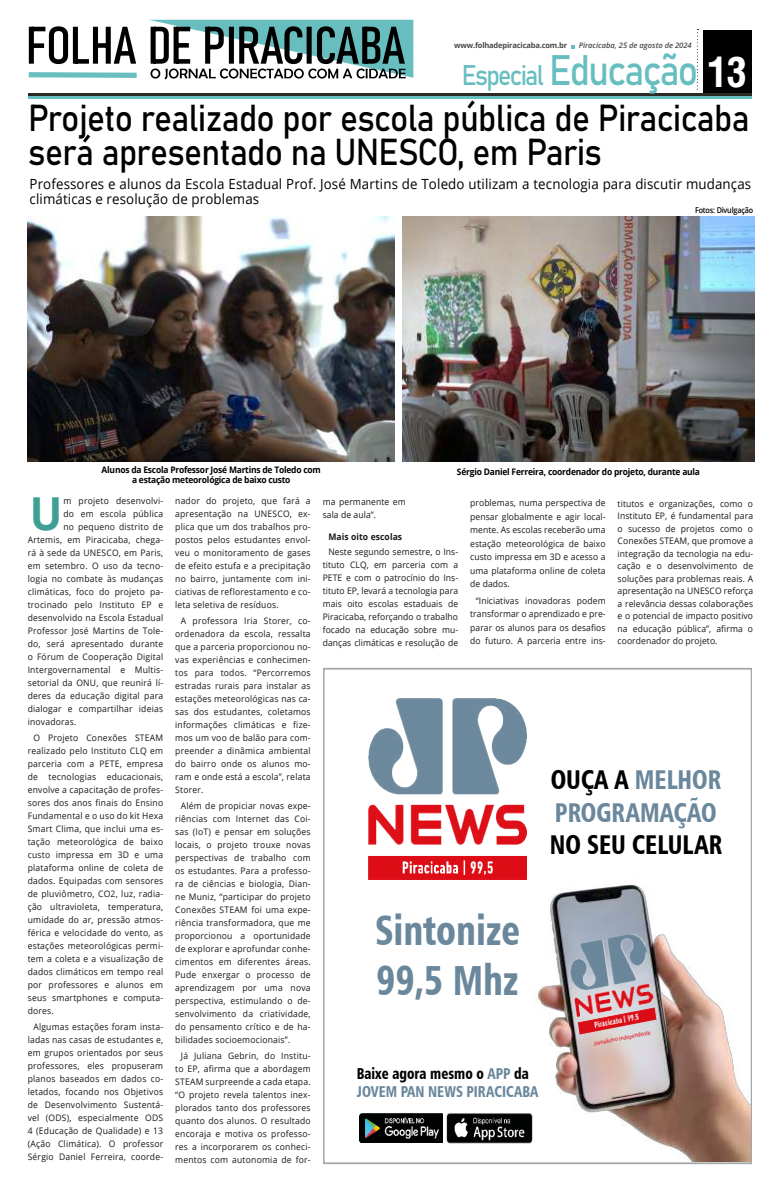
<style>
.page{position:relative;width:780px;height:1191px;background:#fff}
.page>*{position:absolute;margin:0;border:0;box-sizing:border-box;transform-origin:0 0}
.t1{font:700 45.4px "Open Sans";color:#3e9f94;scale:.95 1}
.t2{font:42px/50.4px "Humanist 777 BT Black Condensed B";color:#6a879c;scale:.86 1}
.t3{font:37px/34px "Bahnschrift";letter-spacing:-.02em;color:#000;scale:.91 1}
.t4{font:28px "Bahnschrift";letter-spacing:-.07em;color:#67bec0;scale:.89 1}
.t5{font:27.1px/32.6px "Humanist 777 BT Black Condensed B";color:#6a879c;scale:.86 1}
.t6{font:27.1px "Humanist 777 BT Black Condensed B";color:#000;scale:.86 1}
.t7{font:15.8px/18.9px "Humanist 777 BT Black Condensed B";color:#6a879c;scale:.86 1}
.t8{font:14px/15px "Open Sans";letter-spacing:.01em;color:#000;scale:.95 1}
.t9{font:9px/13px "Open Sans";letter-spacing:.025em;color:#1b1715;text-align:justify;scale:.95 1}
.t10{font:700 9px/10px "Open Sans";letter-spacing:-.025em;color:#000;text-align:center;scale:.94 1}
.t11{font:700 9px "Open Sans";letter-spacing:.01em;color:#1b1715;scale:.95 1}
.t12{font:600 8px "Open Sans";letter-spacing:-.025em;color:#000;scale:.9 1}
.t13{font:700 7.6px "Open Sans";letter-spacing:-.025em;color:#4a4948}
.t14{font:italic 600 7.6px "Open Sans";color:#4a4948}
.t15{font:6.2px "Myriad Pro";color:#dd0b17;scale:.87 1}
.s1{font-size:42.1px}
.s2{font-family:"Arena Condensed";font-weight:700;font-size:40.6px;color:#fff}
.s3{color:#000}
</style>
<div class="page">
<div style="left:703px;top:31px;width:48px;height:64px;background:#000"></div>
<hr style="left:28px;top:97px;width:723px;height:2px;background:#67bec0">
<hr style="left:28px;top:93px;width:723px;height:3px;background:#2c2824">
<svg style="left:697px;top:29px;width:1px;height:61px"></svg>
<svg style="left:571px;top:45px;width:3px;height:4px"></svg>
<svg style="left:28px;top:20px;width:385px;height:59px"></svg>
<img style="left:28px;top:216px;width:367px;height:245px">
<img style="left:403px;top:216px;width:351px;height:246px">
<svg style="left:323px;top:668px;width:428px;height:496px"></svg>
<img style="left:369px;top:698px;width:157px;height:181px">
<img style="left:360px;top:1113px;width:84px;height:29px">
<img style="left:444px;top:1111px;width:40px;height:33px">
<img style="left:484px;top:854px;width:266px;height:307px">
<img style="left:566px;top:931px;width:90px;height:103px">
<p class="t13" style="left:454px;top:40px;width:114px">www.folhadepiracicaba.com.br</p>
<p class="t14" style="left:578px;top:40px;width:114px">Piracicaba, 25 de agosto de 2024</p>
<h3 class="t4" style="left:462px;top:54px;width:322px">Especial <span class="s1">Educação</span> <span class="s2">13</span></h3>
<h3 class="t3" style="left:28px;top:99px;width:794px">Projeto realizado por escola pública de Piracicaba será apresentado na UNESCO, em Paris</h3>
<h3 class="t8" style="left:30px;top:176px;width:761px">Professores e alunos da Escola Estadual Prof. José Martins de Toledo utilizam a tecnologia para discutir mudanças climáticas e resolução de problemas</h3>
<p class="t12" style="left:695px;top:204px;width:66px">Fotos: Divulgação</p>
<p class="t10" style="left:102px;top:464px;width:235px">Alunos da Escola Professor José Martins de Toledo com a estação meteorológica de baixo custo</p>
<p class="t10" style="left:457px;top:467px;width:260px">Sérgio Daniel Ferreira, coordenador do projeto, durante aula</p>
<h1 class="t1" style="left:30px;top:481px;width:36px">U</h1>
<p class="t9" style="left:63px;top:494px;width:106px">m projeto desenvolvi-</p>
<p class="t9" style="left:63px;top:507px;width:106px">do em escola pública</p>
<p class="t9" style="left:63px;top:520px;width:106px">no pequeno distrito de</p>
<p class="t9" style="left:28px;top:533px;width:144px">Artemis, em Piracicaba, chega-</p>
<p class="t9" style="left:28px;top:546px;width:144px">rá à sede da UNESCO, em Paris,</p>
<p class="t9" style="left:28px;top:559px;width:144px">em setembro. O uso da tecno-</p>
<p class="t9" style="left:28px;top:572px;width:144px">logia no combate às mudanças</p>
<p class="t9" style="left:28px;top:585px;width:144px">climáticas, foco do projeto pa-</p>
<p class="t9" style="left:28px;top:598px;width:144px">trocinado pelo Instituto EP e</p>
<p class="t9" style="left:28px;top:611px;width:144px">desenvolvido na Escola Estadual</p>
<p class="t9" style="left:28px;top:624px;width:144px">Professor José Martins de Tole-</p>
<p class="t9" style="left:28px;top:637px;width:144px">do, será apresentado durante</p>
<p class="t9" style="left:28px;top:650px;width:144px">o Fórum de Cooperação Digital</p>
<p class="t9" style="left:28px;top:663px;width:144px">Intergovernamental e Multis-</p>
<p class="t9" style="left:28px;top:676px;width:144px">setorial da ONU, que reunirá lí-</p>
<p class="t9" style="left:28px;top:689px;width:144px">deres da educação digital para</p>
<p class="t9" style="left:28px;top:702px;width:144px">dialogar e compartilhar ideias</p>
<p class="t9" style="left:28px;top:715px;width:53px">inovadoras.</p>
<p class="t9" style="left:28px;top:731px;width:144px;text-indent:6px">O Projeto Conexões STEAM realizado pelo Instituto CLQ em parceria com a PETE, empresa de tecnologias educacionais, envolve a capacitação de profes&shy;sores dos anos finais do Ensino Fundamental e o uso do kit Hexa Smart Clima, que inclui uma es&shy;tação meteorológica de baixo custo impressa em 3D e uma plataforma online de coleta de dados. Equipadas com sensores de pluviômetro, CO2, luz, radia&shy;ção ultravioleta, temperatura, umidade do ar, pressão atmos&shy;férica e velocidade do vento, as estações meteorológicas permi&shy;tem a coleta e a visualização de dados climáticos em tempo real por professores e alunos em seus smartphones e computa&shy;dores.</p>
<p class="t9" style="left:28px;top:1020px;width:144px;text-indent:6px">Algumas estações foram insta&shy;ladas nas casas de estudantes e, em grupos orientados por seus professores, eles propuseram planos baseados em dados co&shy;letados, focando nos Objetivos de Desenvolvimento Sustentá&shy;vel (ODS), especialmente ODS 4 (Educação de Qualidade) e 13 (Ação Climática). O professor Sérgio Daniel Ferreira, coorde-</p>
<p class="t9" style="left:175px;top:494px;width:144px">nador do projeto, que fará a apresentação na UNESCO, ex&shy;plica que um dos trabalhos pro&shy;postos pelos estudantes envol&shy;veu o monitoramento de gases de efeito estufa e a precipitação no bairro, juntamente com ini&shy;ciativas de reflorestamento e co&shy;leta seletiva de resíduos.</p>
<p class="t9" style="left:175px;top:614px;width:144px;text-indent:6px">A professora Iria Storer, co&shy;ordenadora da escola, ressalta que a parceria proporcionou no&shy;vas experiências e conhecimen&shy;tos para todos. “Percorremos estradas rurais para instalar as estações meteorológicas nas ca&shy;sas dos estudantes, coletamos informações climáticas e fize&shy;mos um voo de balão para com&shy;preender a dinâmica ambiental do bairro onde os alunos mo&shy;ram e onde está a escola”, relata Storer.</p>
<p class="t9" style="left:175px;top:799px;width:144px;text-indent:6px">Além de propiciar novas expe&shy;riências com Internet das Coi&shy;sas (IoT) e pensar em soluções locais, o projeto trouxe novas perspectivas de trabalho com os estudantes. Para a professo&shy;ra de ciências e biologia, Dian&shy;ne Muniz, “participar do projeto Conexões STEAM foi uma expe&shy;riência transformadora, que me proporcionou a oportunidade de explorar e aprofundar conhe&shy;cimentos em diferentes áreas.<br>Pude enxergar o processo de aprendizagem por uma nova perspectiva, estimulando o de&shy;senvolvimento da criatividade, do pensamento crítico e de ha&shy;bilidades socioemocionais”.</p>
<p class="t9" style="left:175px;top:1048px;width:144px;text-indent:6px">Já Juliana Gebrin, do Institu&shy;to EP, afirma que a abordagem STEAM surpreende a cada etapa. “O projeto revela talentos inex&shy;plorados tanto dos professores quanto dos alunos. O resultado encoraja e motiva os professo&shy;res a incorporarem os conheci&shy;mentos com autonomia de for-</p>
<p class="t9" style="left:322px;top:495px;width:89px">ma permanente em sala de aula”.</p>
<p class="t11" style="left:328px;top:530px;width:79px">Mais oito escolas</p>
<p class="t9" style="left:322px;top:545px;width:144px;text-indent:6px">Neste segundo semestre, o Ins&shy;tituto CLQ, em parceria com a PETE e com o patrocínio do Ins&shy;tituto EP, levará a tecnologia para mais oito escolas estaduais de Piracicaba, reforçando o trabalho focado na educação sobre mu&shy;danças climáticas e resolução de</p>
<p class="t9" style="left:470px;top:496px;width:144px;line-height:13.5px">problemas, numa perspectiva de pensar globalmente e agir local&shy;mente. As escolas receberão uma estação meteorológica de baixo custo impressa em 3D e acesso a uma plataforma online de coleta de dados.</p>
<p class="t9" style="left:470px;top:593px;width:144px;line-height:13.5px;text-indent:6px">“Iniciativas inovadoras podem transformar o aprendizado e pre&shy;parar os alunos para os desafios do futuro. A parceria entre ins-</p>
<p class="t9" style="left:617px;top:497px;width:144px;line-height:12.5px">titutos e organizações, como o Instituto EP, é fundamental para o sucesso de projetos como o Conexões STEAM, que promove a integração da tecnologia na edu&shy;cação e o desenvolvimento de soluções para problemas reais. A apresentação na UNESCO reforça a relevância dessas colaborações e o potencial de impacto positivo na educação pública”, afirma o coordenador do projeto.</p>
<h3 class="t5" style="left:550px;top:762px;width:199px"><span class="s3">OUÇA A</span> MELHOR<br>PROGRAMAÇÃO</h3>
<h3 class="t6" style="left:549px;top:827px;width:202px">NO SEU CELULAR</h3>
<h2 class="t2" style="left:375px;top:904px;width:170px">Sintonize<br>99,5 Mhz</h2>
<h3 class="t7" style="left:357px;top:1063px;width:212px"><span class="s3">Baixe agora mesmo o</span> APP <span class="s3">da<br></span>JOVEM PAN NEWS PIRACICABA</h3>
<p class="t15" style="left:593px;top:1039px;width:68px;rotate:-11deg">Jornalismo Independente</p>
</div>
